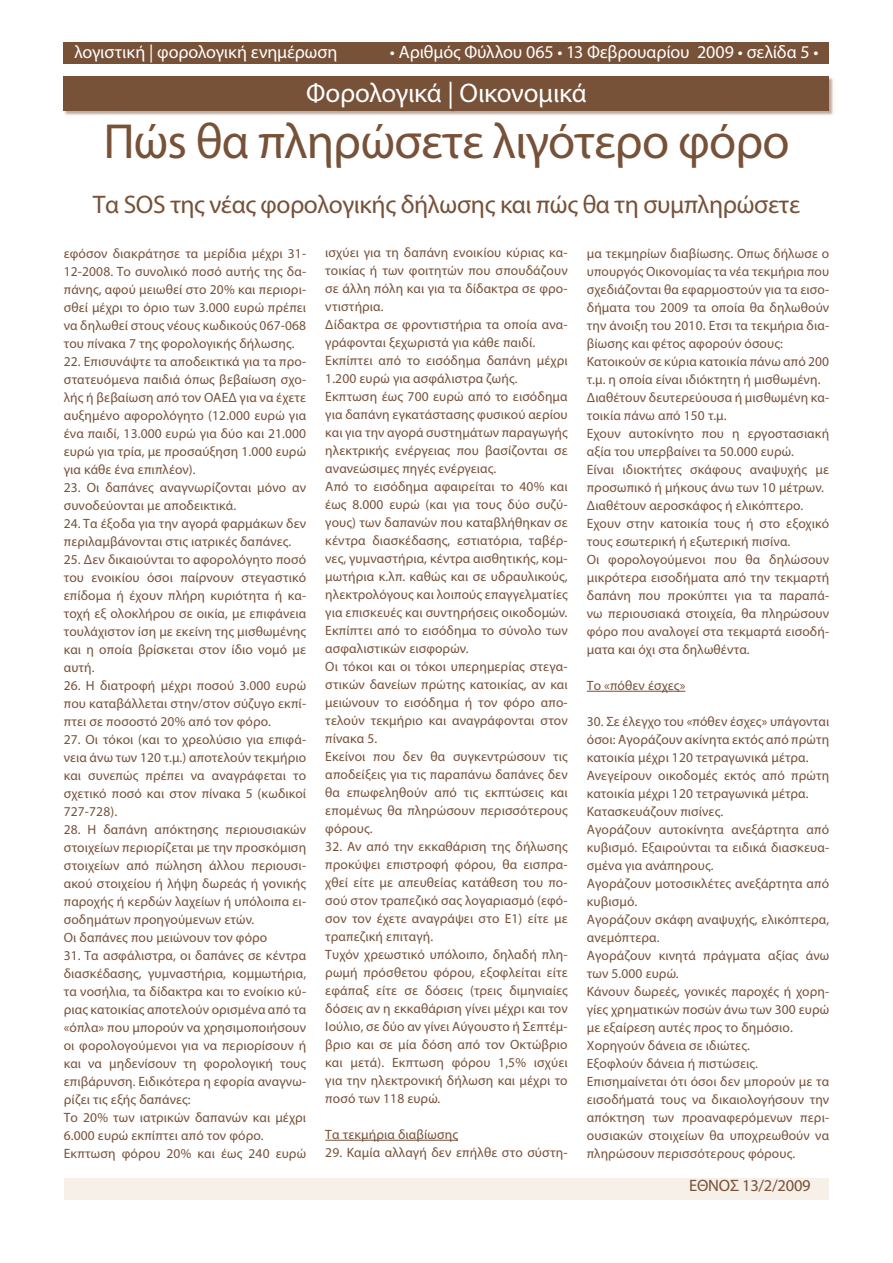
<style>
.page{position:relative;width:893px;height:1263px;background:#fff}
.page>*{position:absolute;margin:0;border:0;box-sizing:border-box;transform-origin:0 0}
.t1{font:49.5px "Myriad Pro";letter-spacing:-.015em;color:#775138}
.t2{font:27px "Myriad Pro";letter-spacing:-.01em;color:#fff}
.t3{font:25.5px "Myriad Pro";letter-spacing:-.015em;color:#775138}
.t4{font:18px "Myriad Pro";letter-spacing:-.005em;color:#fff}
.t5{font:16.5px "Myriad Pro";letter-spacing:-.015em;color:#775138}
.t6{font:13.5px/18px "Myriad Pro";letter-spacing:.01em;color:#775138}
</style>
<div class="page">
<div style="left:64px;top:43px;width:765px;height:21px;background:#775138"></div>
<div style="left:62px;top:75px;width:772px;height:41px;background:#775138;opacity:.5"></div>
<div style="left:64px;top:77px;width:765px;height:34px;background:#775138"></div>
<div style="left:64px;top:1178px;width:764px;height:21px;background:#f7f0e8"></div>
<div style="left:309px;top:84px;width:280px;height:28px;background:#775138"></div>
<hr style="left:325px;top:1140px;width:133px;height:1px;background:#775138">
<hr style="left:587px;top:691px;width:98px;height:1px;background:#775138">
<h3 class="t4" style="left:74px;top:41px;width:264px">λογιστική | φορολογική ενημέρωση</h3>
<h3 class="t4" style="left:390px;top:41px;width:430px">• Αριθμός Φύλλου 065 • 13 Φεβρουαρίου 2009 • σελίδα 5 •</h3>
<h2 class="t2" style="left:306px;top:77px;width:282px">Φορολογικά | Οικονομικά</h2>
<h1 class="t1" style="left:103px;top:110px;width:688px">Πώs θα πληρώσετε λιγότερο φόρο</h1>
<h3 class="t3" style="left:93px;top:189px;width:709px">Τα SOS της νέας φορολογικής δήλωσης και πώς θα τη συμπληρώσετε</h3>
<p class="t6" style="left:64px;top:244px;width:244px;text-align:justify">εφόσον διακράτησε τα μερίδια μέχρι 31- 12-2008. Το συνολικό ποσό αυτής της δα&shy;πάνης, αφού μειωθεί στο 20% και περιορι&shy;σθεί μέχρι το όριο των 3.000 ευρώ πρέπει να δηλωθεί στους νέους κωδικούς 067-068 του πίνακα 7 της φορολογικής δήλωσης.</p>
<p class="t6" style="left:64px;top:352px;width:244px;text-align:justify">22. Επισυνάψτε τα αποδεικτικά για τα προ&shy;στατευόμενα παιδιά όπως βεβαίωση σχο&shy;λής ή βεβαίωση από τον ΟΑΕΔ για να έχετε αυξημένο αφορολόγητο (12.000 ευρώ για ένα παιδί, 13.000 ευρώ για δύο και 21.000 ευρώ για τρία, με προσαύξηση 1.000 ευρώ για κάθε ένα επιπλέον).</p>
<p class="t6" style="left:64px;top:478px;width:244px">23. Οι δαπάνες αναγνωρίζονται μόνο αν συνοδεύονται με αποδεικτικά.</p>
<p class="t6" style="left:64px;top:514px;width:244px">24. Τα έξοδα για την αγορά φαρμάκων δεν περιλαμβάνονται στις ιατρικές δαπάνες.</p>
<p class="t6" style="left:64px;top:550px;width:244px;text-align:justify">25. Δεν δικαιούνται το αφορολόγητο ποσό του ενοικίου όσοι παίρνουν στεγαστικό επίδομα ή έχουν πλήρη κυριότητα ή κα&shy;τοχή εξ ολοκλήρου σε οικία, με επιφάνεια τουλάχιστον ίση με εκείνη της μισθωμένης και η οποία βρίσκεται στον ίδιο νομό με αυτή.</p>
<p class="t6" style="left:64px;top:676px;width:244px;text-align:justify">26. Η διατροφή μέχρι ποσού 3.000 ευρώ που καταβάλλεται στην/στον σύζυγο εκπί&shy;πτει σε ποσοστό 20% από τον φόρο.</p>
<p class="t6" style="left:64px;top:730px;width:244px;text-align:justify">27. Οι τόκοι (και το χρεολύσιο για επιφά&shy;νεια άνω των 120 τ.μ.) αποτελούν τεκμήριο και συνεπώς πρέπει να αναγράφεται το σχετικό ποσό και στον πίνακα 5 (κωδικοί 727-728).</p>
<p class="t6" style="left:64px;top:820px;width:244px">28. Η δαπάνη απόκτησης περιουσιακών στοιχείων περιορίζεται με την προσκόμιση στοιχείων από πώληση άλλου περιουσι&shy;ακού στοιχείου ή λήψη δωρεάς ή γονικής παροχής ή κερδών λαχείων ή υπόλοιπα ει&shy;σοδημάτων προηγούμενων ετών.<br>Οι δαπάνες που μειώνουν τον φόρο</p>
<p class="t6" style="left:64px;top:946px;width:244px">31. Τα ασφάλιστρα, οι δαπάνες σε κέντρα διασκέδασης, γυμναστήρια, κομμωτήρια, τα νοσήλια, τα δίδακτρα και το ενοίκιο κύ&shy;ριας κατοικίας αποτελούν ορισμένα από τα «όπλα» που μπορούν να χρησιμοποιήσουν οι φορολογούμενοι για να περιορίσουν ή και να μηδενίσουν τη φορολογική τους επιβάρυνση. Ειδικότερα η εφορία αναγνω&shy;ρίζει τις εξής δαπάνες:<br>Το 20% των ιατρικών δαπανών και μέχρι 6.000 ευρώ εκπίπτει από τον φόρο.<br>Εκπτωση φόρου 20% και έως 240 ευρώ</p>
<p class="t6" style="left:325px;top:243px;width:244px">ισχύει για τη δαπάνη ενοικίου κύριας κα&shy;τοικίας ή των φοιτητών που σπουδάζουν σε άλλη πόλη και για τα δίδακτρα σε φρο&shy;ντιστήρια.<br>Δίδακτρα σε φροντιστήρια τα οποία ανα&shy;γράφονται ξεχωριστά για κάθε παιδί.<br>Εκπίπτει από το εισόδημα δαπάνη μέχρι 1.200 ευρώ για ασφάλιστρα ζωής.<br>Εκπτωση έως 700 ευρώ από το εισόδημα για δαπάνη εγκατάστασης φυσικού αερίου και για την αγορά συστημάτων παραγωγής ηλεκτρικής ενέργειας που βασίζονται σε ανανεώσιμες πηγές ενέργειας.<br>Από το εισόδημα αφαιρείται το 40% και έως 8.000 ευρώ (και για τους δύο συζύ&shy;γους) των δαπανών που καταβλήθηκαν σε κέντρα διασκέδασης, εστιατόρια, ταβέρ&shy;νες, γυμναστήρια, κέντρα αισθητικής, κομ&shy;μωτήρια κ.λπ. καθώς και σε υδραυλικούς, ηλεκτρολόγους και λοιπούς επαγγελματίες για επισκευές και συντηρήσεις οικοδομών.<br>Εκπίπτει από το εισόδημα το σύνολο των ασφαλιστικών εισφορών.<br>Οι τόκοι και οι τόκοι υπερημερίας στεγα&shy;στικών δανείων πρώτης κατοικίας, αν και μειώνουν το εισόδημα ή τον φόρο απο&shy;τελούν τεκμήριο και αναγράφονται στον πίνακα 5.<br>Εκείνοι που δεν θα συγκεντρώσουν τις αποδείξεις για τις παραπάνω δαπάνες δεν θα επωφεληθούν από τις εκπτώσεις και επομένως θα πληρώσουν περισσότερους φόρους.</p>
<p class="t6" style="left:325px;top:837px;width:244px">32. Αν από την εκκαθάριση της δήλωσης προκύψει επιστροφή φόρου, θα εισπρα&shy;χθεί είτε με απευθείας κατάθεση του πο&shy;σού στον τραπεζικό σας λογαριασμό (εφό&shy;σον τον έχετε αναγράψει στο Ε1) είτε με τραπεζική επιταγή.<br>Τυχόν χρεωστικό υπόλοιπο, δηλαδή πλη&shy;ρωμή πρόσθετου φόρου, εξοφλείται είτε εφάπαξ είτε σε δόσεις (τρεις διμηνιαίες δόσεις αν η εκκαθάριση γίνει μέχρι και τον Ιούλιο, σε δύο αν γίνει Αύγουστο ή Σεπτέμ&shy;βριο και σε μία δόση από τον Οκτώβριο και μετά). Εκπτωση φόρου 1,5% ισχύει για την ηλεκτρονική δήλωση και μέχρι το ποσό των 118 ευρώ.</p>
<p class="t6" style="left:325px;top:1125px;width:134px">Τα τεκμήρια διαβίωσης</p>
<p class="t6" style="left:325px;top:1143px;width:244px">29. Καμία αλλαγή δεν επήλθε στο σύστη-</p>
<p class="t6" style="left:587px;top:244px;width:244px">μα τεκμηρίων διαβίωσης. Οπως δήλωσε ο υπουργός Οικονομίας τα νέα τεκμήρια που σχεδιάζονται θα εφαρμοστούν για τα εισο&shy;δήματα του 2009 τα οποία θα δηλωθούν την άνοιξη του 2010. Ετσι τα τεκμήρια δια&shy;βίωσης και φέτος αφορούν όσους:<br>Κατοικούν σε κύρια κατοικία πάνω από 200 τ.μ. η οποία είναι ιδιόκτητη ή μισθωμένη.<br>Διαθέτουν δευτερεύουσα ή μισθωμένη κα&shy;τοικία πάνω από 150 τ.μ.<br>Εχουν αυτοκίνητο που η εργοστασιακή αξία του υπερβαίνει τα 50.000 ευρώ.<br>Είναι ιδιοκτήτες σκάφους αναψυχής με προσωπικό ή μήκους άνω των 10 μέτρων.<br>Διαθέτουν αεροσκάφος ή ελικόπτερο.<br>Εχουν στην κατοικία τους ή στο εξοχικό τους εσωτερική ή εξωτερική πισίνα.<br>Οι φορολογούμενοι που θα δηλώσουν μικρότερα εισοδήματα από την τεκμαρτή δαπάνη που προκύπτει για τα παραπά&shy;νω περιουσιακά στοιχεία, θα πληρώσουν φόρο που αναλογεί στα τεκμαρτά εισοδή&shy;ματα και όχι στα δηλωθέντα.</p>
<p class="t6" style="left:587px;top:676px;width:100px">Το «πόθεν έσχες»</p>
<p class="t6" style="left:587px;top:712px;width:244px">30. Σε έλεγχο του «πόθεν έσχες» υπάγονται όσοι: Αγοράζουν ακίνητα εκτός από πρώτη κατοικία μέχρι 120 τετραγωνικά μέτρα.<br>Ανεγείρουν οικοδομές εκτός από πρώτη κατοικία μέχρι 120 τετραγωνικά μέτρα.<br>Κατασκευάζουν πισίνες.<br>Αγοράζουν αυτοκίνητα ανεξάρτητα από κυβισμό. Εξαιρούνται τα ειδικά διασκευα&shy;σμένα για ανάπηρους.<br>Αγοράζουν μοτοσικλέτες ανεξάρτητα από κυβισμό.<br>Αγοράζουν σκάφη αναψυχής, ελικόπτερα, ανεμόπτερα.<br>Αγοράζουν κινητά πράγματα αξίας άνω των 5.000 ευρώ.<br>Κάνουν δωρεές, γονικές παροχές ή χορη&shy;γίες χρηματικών ποσών άνω των 300 ευρώ με εξαίρεση αυτές προς το δημόσιο.<br>Χορηγούν δάνεια σε ιδιώτες.<br>Εξοφλούν δάνεια ή πιστώσεις.<br>Επισημαίνεται ότι όσοι δεν μπορούν με τα εισοδήματά τους να δικαιολογήσουν την απόκτηση των προαναφερόμενων περι&shy;ουσιακών στοιχείων θα υποχρεωθούν να πληρώσουν περισσότερους φόρους.</p>
<p class="t5" style="left:689px;top:1176px;width:123px">EΘΝΟΣ 13/2/2009</p>
</div>
